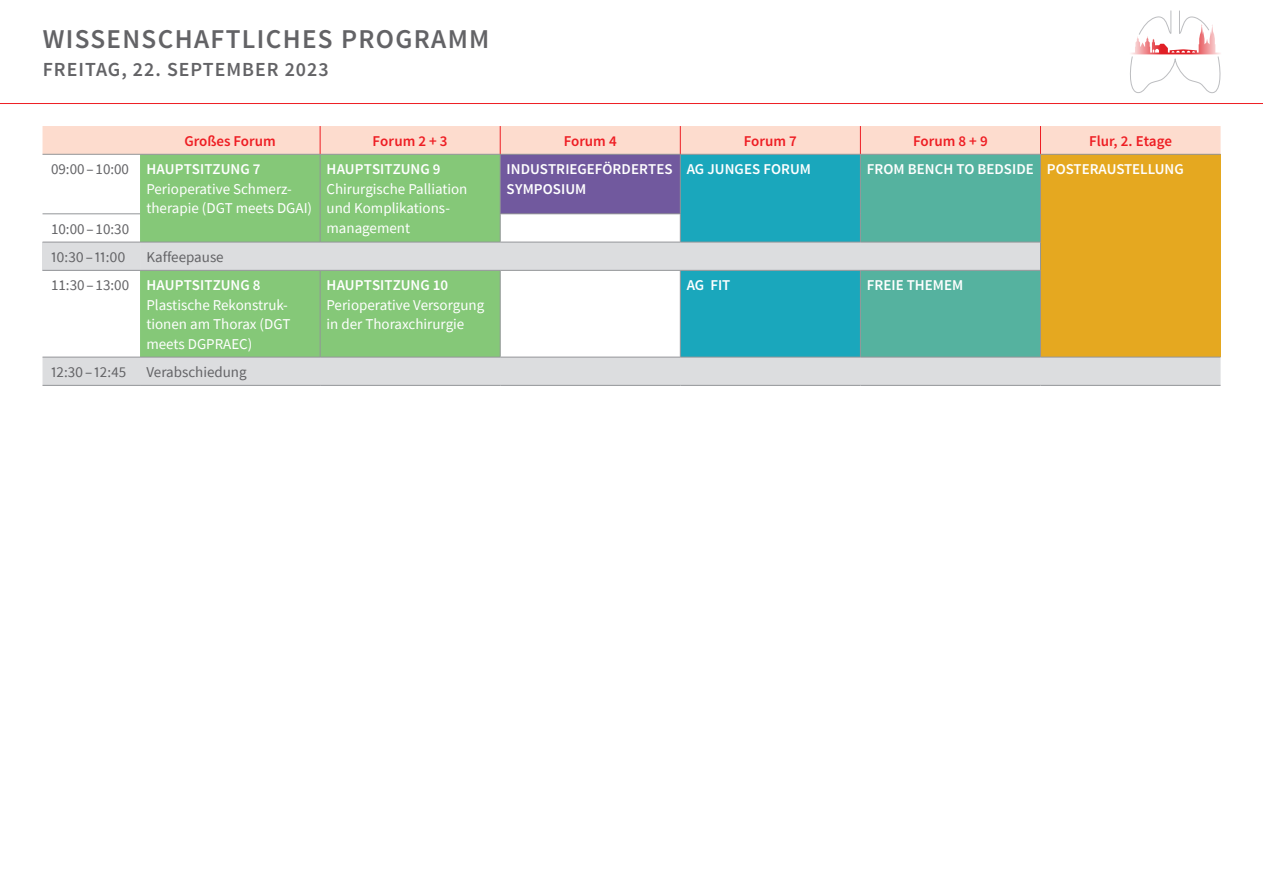
<style>
.page{position:relative;width:1263px;height:893px;background:#fff}
.page>*{position:absolute;margin:0;border:0;box-sizing:border-box;transform-origin:0 0}
.t1{font:600 27.15px "Source Sans Pro";letter-spacing:.05em;color:#636366}
.t2{font:600 19.95px "Source Sans Pro";letter-spacing:.05em;color:#636366}
.t3{font:15px/19.5px "Source Sans Pro";color:#fff}
.t4{font:600 15px/19.5px "Source Sans Pro";letter-spacing:.005em;color:#fff}
.t5{font:15px/28.2px "Source Sans Pro";color:#636366}
.t6{font:600 15px "Source Sans Pro";color:#ee1d23}
.s1{color:#636366}
.s2{font-weight:600}
.s3{font-weight:600;color:#fff}
</style>
<div class="page">
<hr style="left:0;top:103px;width:1263px;height:1px;background:#ee1d23">
<div style="left:43px;top:358px;width:1177px;height:27px;background:#dcdddf"></div>
<hr style="left:43px;top:357px;width:97px;height:1px;background:#939598">
<hr style="left:140px;top:357px;width:180px;height:1px;background:#939598">
<hr style="left:320px;top:357px;width:180px;height:1px;background:#939598">
<hr style="left:500px;top:357px;width:180px;height:1px;background:#939598">
<hr style="left:680px;top:357px;width:180px;height:1px;background:#939598">
<hr style="left:860px;top:357px;width:180px;height:1px;background:#939598">
<hr style="left:1040px;top:357px;width:180px;height:1px;background:#939598">
<hr style="left:140px;top:385px;width:180px;height:1px;background:#939598">
<hr style="left:320px;top:385px;width:180px;height:1px;background:#939598">
<hr style="left:500px;top:385px;width:180px;height:1px;background:#939598">
<hr style="left:680px;top:385px;width:180px;height:1px;background:#939598">
<hr style="left:860px;top:385px;width:180px;height:1px;background:#939598">
<hr style="left:1040px;top:385px;width:180px;height:1px;background:#939598">
<svg style="left:43px;top:126px;width:1177px;height:231px;background:#a7c4a1"></svg>
<hr style="left:43px;top:385px;width:97px;height:1px;background:#939598">
<svg style="left:1130px;top:10px;width:91px;height:84px"></svg>
<h1 class="t1" style="left:43px;top:22px;width:448px">WISSENSCHAFTLICHES PROGRAMM</h1>
<h2 class="t2" style="left:43px;top:56px;width:287px">FREITAG, 22. SEPTEMBER 2023</h2>
<p class="t6" style="left:184px;top:131px;width:93px">Großes Forum</p>
<p class="t6" style="left:373px;top:131px;width:77px">Forum 2 + 3</p>
<p class="t6" style="left:564px;top:131px;width:54px">Forum 4</p>
<p class="t6" style="left:744px;top:131px;width:54px">Forum 7</p>
<p class="t6" style="left:913px;top:131px;width:76px">Forum 8 + 9</p>
<p class="t6" style="left:1089px;top:131px;width:84px">Flur, 2. Etage</p>
<p class="t3" style="left:146px;top:159px;width:167px;text-indent:-95px"><span class="s1">09:00 – 10:00</span> <span class="s2">HAUPTSITZUNG 7<br></span>Perioperative Schmerz&shy;therapie (DGT meets DGAI)</p>
<p class="t4" style="left:326px;top:160px;width:116px">HAUPTSITZUNG 9</p>
<p class="t4" style="left:507px;top:160px;width:168px">INDUSTRIEGEFÖRDERTES<br>SYMPOSIUM</p>
<p class="t4" style="left:687px;top:160px;width:126px">AG JUNGES FORUM</p>
<p class="t4" style="left:867px;top:160px;width:318px">FROM BENCH TO BEDSIDE POSTERAUSTELLUNG</p>
<p class="t3" style="left:326px;top:179px;width:142px">Chirurgische Palliation und Komplikations&shy;management</p>
<p class="t5" style="left:51px;top:214px;width:80px">10:00 – 10:30<br>10:30 – 11:00</p>
<p class="t5" style="left:51px;top:243px;width:211px;text-indent:95px">Kaffeepause<br>11:30 – 13:00 <span class="s3">HAUPTSITZUNG 8</span></p>
<p class="t3" style="left:146px;top:295px;width:145px">Plastische Rekonstruk&shy;tionen am Thorax (DGT meets DGPRAEC)</p>
<p class="t4" style="left:326px;top:276px;width:123px">HAUPTSITZUNG 10</p>
<p class="t3" style="left:326px;top:295px;width:159px">Perioperative Versorgung in der Thoraxchirurgie</p>
<p class="t4" style="left:687px;top:276px;width:45px">AG FIT</p>
<p class="t4" style="left:867px;top:276px;width:98px">FREIE THEMEM</p>
<p class="t5" style="left:51px;top:358px;width:77px">12:30 – 12:45</p>
<p class="t5" style="left:146px;top:358px;width:102px">Verabschiedung</p>
</div>
